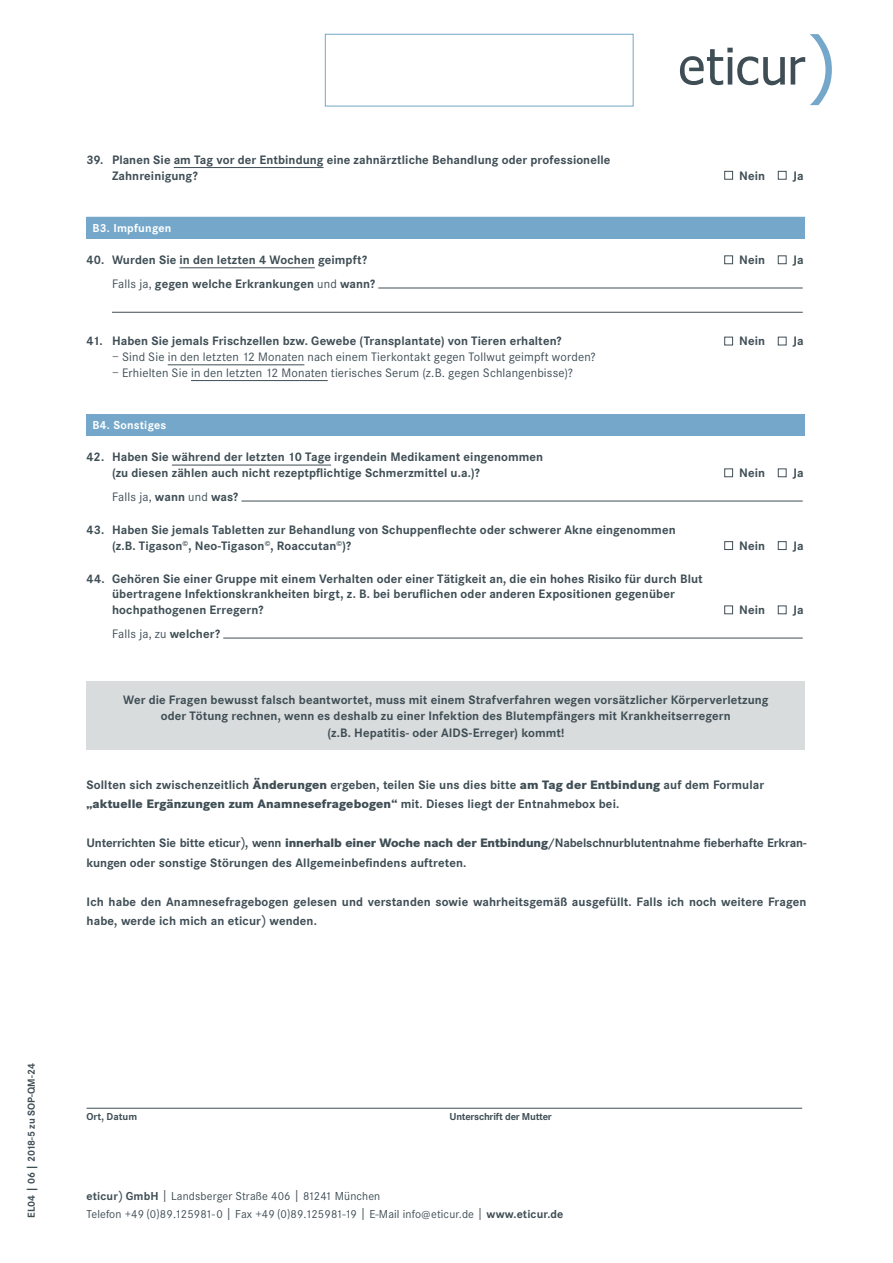
<style>
.page{position:relative;width:893px;height:1263px;background:#fff}
.page>*{position:absolute;margin:0;border:0;box-sizing:border-box;transform-origin:0 0}
.t1{font:700 12.75px/15.8px "Corporate S";letter-spacing:.01em;color:#3f4e55}
.t2{font:12.75px "Corporate S";letter-spacing:.01em;color:#3f4e55}
.t3{font:700 12.75px/19.5px "Corporate S";letter-spacing:-.01em;color:#3f4e55}
.t4{font:12px/18px "Corporate S";letter-spacing:.01em;color:#3f4e55}
.t5{font:700 12px "Corporate S";letter-spacing:.02em;color:#fff}
.t6{font:700 10.5px "Corporate S";color:#3f4e55}
.t7{font:700 10.5px "Corporate S";letter-spacing:-.02em;color:#3f4e55}
.s1{font-weight:400}
.s2{font-weight:700}
.s3{font-weight:800}
.s4{font-family:"Tahoma";font-weight:400}
.s5{font-family:"Tahoma"}
</style>
<div class="page">
<hr style="left:174px;top:167px;width:150px;height:1px;background:#3f4e55">
<hr style="left:180px;top:267px;width:135px;height:1px;background:#3f4e55">
<hr style="left:168px;top:364px;width:136px;height:1px;background:#3f4e55">
<hr style="left:191px;top:380px;width:137px;height:1px;background:#3f4e55">
<hr style="left:172px;top:465px;width:159px;height:1px;background:#3f4e55">
<div style="left:724px;top:171px;width:9px;height:9px;border:1px solid #3f4e55"></div>
<div style="left:778px;top:171px;width:8px;height:9px;border:1px solid #3f4e55"></div>
<div style="left:87px;top:217px;width:718px;height:22px;background:#74a7c9"></div>
<div style="left:724px;top:256px;width:9px;height:8px;border:1px solid #3f4e55"></div>
<div style="left:778px;top:256px;width:8px;height:8px;border:1px solid #3f4e55"></div>
<hr style="left:378px;top:288px;width:425px;height:1px;background:#3f4e55">
<hr style="left:112px;top:312px;width:691px;height:1px;background:#3f4e55">
<div style="left:724px;top:337px;width:9px;height:8px;border:1px solid #3f4e55"></div>
<div style="left:778px;top:337px;width:8px;height:8px;border:1px solid #3f4e55"></div>
<div style="left:87px;top:415px;width:718px;height:21px;background:#74a7c9"></div>
<hr style="left:87px;top:414px;width:718px;height:1px;background:#74a7c9">
<div style="left:724px;top:469px;width:9px;height:8px;border:1px solid #3f4e55"></div>
<div style="left:778px;top:469px;width:8px;height:8px;border:1px solid #3f4e55"></div>
<hr style="left:241px;top:501px;width:562px;height:1px;background:#3f4e55">
<div style="left:724px;top:541px;width:9px;height:9px;border:1px solid #3f4e55"></div>
<div style="left:778px;top:541px;width:8px;height:9px;border:1px solid #3f4e55"></div>
<div style="left:724px;top:606px;width:9px;height:8px;border:1px solid #3f4e55"></div>
<div style="left:778px;top:606px;width:8px;height:8px;border:1px solid #3f4e55"></div>
<hr style="left:223px;top:638px;width:580px;height:1px;background:#3f4e55">
<div style="left:87px;top:681px;width:718px;height:68px;background:#d9dcdd"></div>
<div style="left:325px;top:34px;width:308px;height:72px;border:1px solid #74a7c9"></div>
<svg style="left:791px;top:34px;width:41px;height:71px"></svg>
<svg style="left:680px;top:48px;width:105px;height:37px"></svg>
<hr style="left:87px;top:1108px;width:715px;height:1px;background:#3f4e55">
<p class="t1" style="left:112px;top:152px;width:500px;text-indent:-26px">39. Planen Sie am Tag vor der Entbindung eine zahnärztliche Behandlung oder professionelle<br>Zahnreinigung?</p>
<p class="t1" style="left:739px;top:168px;width:27px">Nein</p>
<p class="t1" style="left:793px;top:168px;width:12px">Ja</p>
<p class="t5" style="left:93px;top:221px;width:80px">B3. Impfungen</p>
<p class="t1" style="left:87px;top:252px;width:282px">40. Wurden Sie in den letzten 4 Wochen geimpft?</p>
<p class="t1" style="left:739px;top:252px;width:27px">Nein</p>
<p class="t1" style="left:793px;top:252px;width:12px">Ja</p>
<p class="t1" style="left:112px;top:276px;width:265px"><span class="s1">Falls ja,</span> gegen welche Erkrankungen <span class="s1">und</span> wann?</p>
<p class="t1" style="left:87px;top:333px;width:477px">41. Haben Sie jemals Frischzellen bzw. Gewebe (Transplantate) von Tieren erhalten?</p>
<p class="t1" style="left:739px;top:333px;width:27px">Nein</p>
<p class="t1" style="left:793px;top:333px;width:12px">Ja</p>
<p class="t2" style="left:112px;top:350px;width:485px">– Sind Sie in den letzten 12 Monaten nach einem Tierkontakt gegen Tollwut geimpft worden?</p>
<p class="t2" style="left:112px;top:366px;width:463px">– Erhielten Sie in den letzten 12 Monaten tierisches Serum (z.B. gegen Schlangenbisse)?</p>
<p class="t5" style="left:93px;top:418px;width:75px">B4. Sonstiges</p>
<p class="t1" style="left:112px;top:449px;width:433px;text-indent:-26px">42. Haben Sie während der letzten 10 Tage irgendein Medikament eingenommen (zu diesen zählen auch nicht rezeptpflichtige Schmerzmittel u.a.)?</p>
<p class="t2" style="left:112px;top:490px;width:128px">Falls ja, <span class="s2">wann</span> und <span class="s2">was?</span></p>
<p class="t1" style="left:112px;top:522px;width:565px;text-indent:-26px">43. Haben Sie jemals Tabletten zur Behandlung von Schuppenflechte oder schwerer Akne eingenommen (z.B. Tigason<sup>©</sup>, Neo-Tigason<sup>©</sup>, Roaccutan<sup>©</sup>)?</p>
<p class="t1" style="left:112px;top:571px;width:592px;text-indent:-26px">44. Gehören Sie einer Gruppe mit einem Verhalten oder einer Tätigkeit an, die ein hohes Risiko für durch Blut übertragene Infektionskrankheiten birgt, z. B. bei beruflichen oder anderen Expositionen gegenüber hochpathogenen Erregern?</p>
<p class="t2" style="left:112px;top:627px;width:109px">Falls ja, zu <span class="s2">welcher?</span></p>
<p class="t1" style="left:739px;top:465px;width:27px">Nein</p>
<p class="t1" style="left:793px;top:465px;width:12px">Ja</p>
<p class="t1" style="left:739px;top:538px;width:27px">Nein</p>
<p class="t1" style="left:793px;top:538px;width:12px">Ja</p>
<p class="t1" style="left:739px;top:602px;width:27px">Nein</p>
<p class="t1" style="left:793px;top:602px;width:12px">Ja</p>
<p class="t1" style="left:123px;top:691px;width:647px;line-height:16.5px;text-align:center">Wer die Fragen bewusst falsch beantwortet, muss mit einem Strafverfahren wegen vorsätzlicher Körperverletzung oder Tötung rechnen, wenn es deshalb zu einer Infektion des Blutempfängers mit Krankheitserregern<br>(z.B. Hepatitis- oder AIDS-Erreger) kommt!</p>
<p class="t1" style="left:87px;top:775px;width:679px;line-height:19.5px">Sollten sich zwischenzeitlich <span class="s3">Änderungen</span> ergeben, teilen Sie uns dies bitte <span class="s3">am Tag der Entbindung</span> auf dem Formular <span class="s3">„aktuelle Ergänzungen zum Anamnesefragebogen“</span> mit. Dieses liegt der Entnahmebox bei.</p>
<p class="t3" style="left:87px;top:834px;width:721px">Unterrichten Sie bitte eticur<span class="s4">)</span>, wenn <span class="s3">innerhalb einer Woche nach der Entbindung</span>/Nabelschnurblutentnahme fieberhafte Erkran&shy;kungen oder sonstige Störungen des Allgemeinbefindens auftreten.</p>
<p class="t1" style="left:87px;top:892px;width:721px;line-height:19.5px">Ich habe den Anamnesefragebogen gelesen und verstanden sowie wahrheitsgemäß ausgefüllt. Falls ich noch weitere Fragen habe, werde ich mich an eticur<span class="s4">)</span> wenden.</p>
<p class="t6" style="left:25px;top:1218px;width:156px;rotate:-90deg">EL04 | 06 | 2018-5 zu SOP-QM-24</p>
<p class="t6" style="left:87px;top:1111px;width:52px">Ort, Datum</p>
<p class="t7" style="left:450px;top:1111px;width:104px">Unterschrift der Mutter</p>
<p class="t4" style="left:87px;top:1187px;width:478px"><span class="s2">eticur</span><span class="s5">)</span> <span class="s2">GmbH</span> | Landsberger Straße 406 | 81241 München<br>Telefon +49 (0)89.125981-0 | Fax +49 (0)89.125981-19 | E-Mail info@eticur.de | <span class="s2">www.eticur.de</span></p>
</div>
